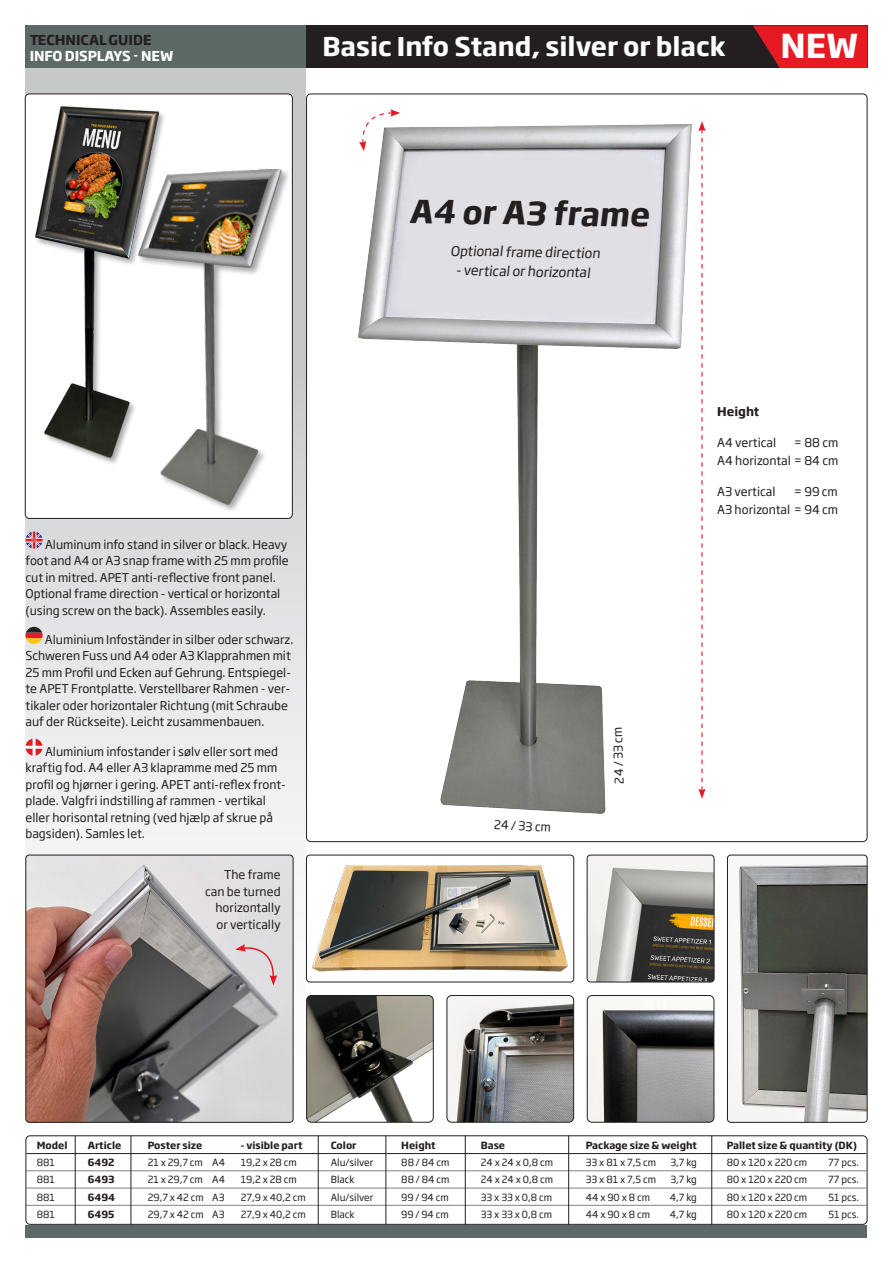
<style>
.page{position:relative;width:893px;height:1263px;background:#fff}
.page>*{position:absolute;margin:0;border:0;box-sizing:border-box;transform-origin:0 0}
.Model_nr__og_navn{font:700 32.55px "Soho Gothic Pro";color:#fff}
.t1{font:700 31.5px "Soho Gothic Pro";color:#231f20}
.t2{font:700 25.5px "Soho Gothic Pro";color:#fff}
.t3{font:13.5px "Soho Gothic Pro";color:#231f20}
.t4{font:700 13.5px "Soho Gothic Pro";letter-spacing:-.01em;color:#fff}
.t5{font:700 13.5px "Soho Gothic Pro";letter-spacing:.005em;color:#231f20}
.Model_nr__og_navn-2{font:12px/16.5px "Soho Gothic Pro";color:#231f20}
.t6{font:700 12px "Soho Gothic Pro";color:#231f20}
.t7{font:9.75px "Soho Gothic Pro";color:#231f20}
.t8{font:700 9.75px "Soho Gothic Pro";color:#231f20}
</style>
<div class="page">
<div style="left:306px;top:26px;width:561px;height:42px;background:#231f20"></div>
<div style="left:26px;top:26px;width:280px;height:42px;background:#5d6966"></div>
<div style="left:26px;top:1225px;width:841px;height:12px;background:#5d6966"></div>
<div style="left:26px;top:68px;width:280px;height:1157px;background:linear-gradient(to bottom,#bebfc1,#fff)"></div>
<div style="left:25px;top:94px;width:267px;height:424px;background:#fff;border-radius:4px"></div>
<div style="left:25px;top:94px;width:268px;height:425px;border:1px solid #231f20;border-radius:4px"></div>
<img style="left:359px;top:125px;width:332px;height:688px">
<img style="left:312px;top:866px;width:256px;height:105px">
<div style="left:306px;top:855px;width:268px;height:127px;border:1px solid #231f20;border-radius:3px"></div>
<img style="left:587px;top:855px;width:127px;height:127px">
<div style="left:587px;top:855px;width:127px;height:127px;border:1px solid #231f20;border-radius:3px"></div>
<img style="left:727px;top:855px;width:140px;height:267px">
<div style="left:727px;top:855px;width:140px;height:268px;border:1px solid #231f20;border-radius:3px"></div>
<img style="left:26px;top:855px;width:267px;height:267px">
<div style="left:26px;top:855px;width:267px;height:268px;border:1px solid #231f20;border-radius:3px"></div>
<img style="left:448px;top:995px;width:126px;height:126px">
<div style="left:446px;top:995px;width:128px;height:128px;border:1px solid #231f20;border-radius:5px"></div>
<img style="left:587px;top:995px;width:127px;height:126px">
<div style="left:587px;top:995px;width:127px;height:128px;border:1px solid #231f20;border-radius:5px"></div>
<img style="left:308px;top:995px;width:124px;height:126px">
<div style="left:306px;top:995px;width:128px;height:128px;border:1px solid #231f20;border-radius:5px"></div>
<svg style="left:26px;top:531px;width:17px;height:18px"></svg>
<svg style="left:26px;top:627px;width:17px;height:17px"></svg>
<svg style="left:26px;top:739px;width:17px;height:17px"></svg>
<img style="left:160px;top:168px;width:121px;height:337px">
<div style="left:35px;top:105px;width:131px;height:361px;background:#231f20;opacity:.4"></div>
<img style="left:36px;top:107px;width:122px;height:350px">
<hr style="left:26px;top:1153px;width:840px;height:1px;background:#231f20">
<hr style="left:26px;top:1170px;width:840px;height:1px;background:#808285">
<hr style="left:26px;top:1188px;width:840px;height:1px;background:#808285">
<hr style="left:26px;top:1205px;width:840px;height:1px;background:#808285">
<div style="left:26px;top:1135px;width:841px;height:90px;border:1px solid #231f20;border-radius:4px"></div>
<hr style="left:131px;top:1135px;width:1px;height:90px;background:#231f20">
<hr style="left:75px;top:1135px;width:1px;height:90px;background:#231f20">
<hr style="left:385px;top:1135px;width:1px;height:90px;background:#231f20">
<hr style="left:318px;top:1135px;width:1px;height:90px;background:#231f20">
<hr style="left:465px;top:1135px;width:1px;height:90px;background:#231f20">
<hr style="left:568px;top:1135px;width:1px;height:90px;background:#231f20">
<hr style="left:711px;top:1135px;width:1px;height:90px;background:#231f20">
<svg style="left:235px;top:943px;width:42px;height:42px;background:#d5c5c8"></svg>
<svg style="left:359px;top:109px;width:41px;height:42px"></svg>
<svg style="left:753px;top:26px;width:114px;height:42px;background:#cd1a22"></svg>
<svg style="left:698px;top:121px;width:8px;height:678px"></svg>
<p class="t5" style="left:30px;top:29px;width:123px">TECHNICAL GUIDE</p>
<p class="t4" style="left:30px;top:45px;width:145px">INFO DISPLAYS - NEW</p>
<p class="t2" style="left:322px;top:27px;width:405px">Basic Info Stand, silver or black</p>
<p class="Model_nr__og_navn" style="left:780px;top:20px;width:80px">NEW</p>
<p class="Model_nr__og_navn-2" style="left:26px;top:535px;width:265px;text-indent:20px">Aluminum info stand in silver or black. Heavy foot and A4 or A3 snap frame with 25 mm profile cut in mitred. APET anti-reflective front panel.<br>Optional frame direction - vertical or horizontal (using screw on the back). Assembles easily.</p>
<p class="Model_nr__og_navn-2" style="left:26px;top:631px;width:269px;text-indent:19px">Aluminium Infoständer in silber oder schwarz.<br>Schweren Fuss und A4 oder A3 Klapprahmen mit 25 mm Profil und Ecken auf Gehrung. Entspiegel&shy;te APET Frontplatte. Verstellbarer Rahmen - ver&shy;tikaler oder horizontaler Richtung (mit Schraube auf der Rückseite). Leicht zusammenbauen.</p>
<p class="Model_nr__og_navn-2" style="left:26px;top:742px;width:262px;text-indent:20px">Aluminium infostander i sølv eller sort med kraftig fod. A4 eller A3 klapramme med 25 mm profil og hjørner i gering. APET anti-reflex front&shy;plade. Valgfri indstilling af rammen - vertikal eller horisontal retning (ved hjælp af skrue på bagsiden). Samles let.</p>
<p class="Model_nr__og_navn-2" style="left:205px;top:866px;width:77px;text-align:right">The frame can be turned horizontally or vertically</p>
<p class="t1" style="left:410px;top:186px;width:242px;rotate:1deg">A4 or A3 frame</p>
<p class="t3" style="left:451px;top:240px;width:151px;rotate:1deg">Optional frame direction</p>
<p class="t3" style="left:456px;top:260px;width:136px;rotate:1deg">- vertical or horizontal</p>
<p class="t6" style="left:717px;top:402px;width:44px">Height</p>
<p class="Model_nr__og_navn-2" style="left:717px;top:434px;width:60px">A4 vertical</p>
<p class="Model_nr__og_navn-2" style="left:794px;top:434px;width:46px">= 88 cm</p>
<p class="Model_nr__og_navn-2" style="left:717px;top:452px;width:123px">A4 horizontal = 84 cm</p>
<p class="Model_nr__og_navn-2" style="left:717px;top:483px;width:60px">A3 vertical</p>
<p class="Model_nr__og_navn-2" style="left:717px;top:482px;width:122px;line-height:18px;text-align:right">= 99 cm<br>A3 horizontal = 94 cm</p>
<p class="Model_nr__og_navn-2" style="left:494px;top:816px;width:59px;rotate:3deg">24 / 33 cm</p>
<p class="Model_nr__og_navn-2" style="left:610px;top:784px;width:59px;rotate:-92deg">24 / 33 cm</p>
<p class="t8" style="left:37px;top:1137px;width:32px">Model</p>
<p class="t8" style="left:88px;top:1137px;width:35px">Article</p>
<p class="t8" style="left:148px;top:1137px;width:56px">Poster size</p>
<p class="t8" style="left:241px;top:1137px;width:63px">- visible part</p>
<p class="t8" style="left:331px;top:1137px;width:27px">Color</p>
<p class="t8" style="left:401px;top:1137px;width:36px">Height</p>
<p class="t8" style="left:481px;top:1137px;width:26px">Base</p>
<p class="t8" style="left:586px;top:1137px;width:113px">Package size &amp; weight</p>
<p class="t8" style="left:727px;top:1137px;width:132px">Pallet size &amp; quantity (DK)</p>
<p class="t7" style="left:37px;top:1155px;width:20px">881</p>
<p class="t8" style="left:88px;top:1155px;width:28px">6492</p>
<p class="t7" style="left:148px;top:1155px;width:79px">21 x 29,7 cm A4</p>
<p class="t7" style="left:241px;top:1155px;width:57px">19,2 x 28 cm</p>
<p class="t7" style="left:331px;top:1155px;width:44px">Alu/silver</p>
<p class="t7" style="left:401px;top:1155px;width:50px">88 / 84 cm</p>
<p class="t7" style="left:481px;top:1155px;width:74px">24 x 24 x 0,8 cm</p>
<p class="t7" style="left:586px;top:1155px;width:72px">33 x 81 x 7,5 cm</p>
<p class="t7" style="left:670px;top:1155px;width:28px">3,7 kg</p>
<p class="t7" style="left:727px;top:1155px;width:82px">80 x 120 x 220 cm</p>
<p class="t7" style="left:828px;top:1155px;width:32px">77 pcs.</p>
<p class="t7" style="left:37px;top:1172px;width:20px">881</p>
<p class="t8" style="left:88px;top:1172px;width:28px">6493</p>
<p class="t7" style="left:148px;top:1172px;width:79px">21 x 29,7 cm A4</p>
<p class="t7" style="left:241px;top:1172px;width:57px">19,2 x 28 cm</p>
<p class="t7" style="left:331px;top:1172px;width:25px">Black</p>
<p class="t7" style="left:401px;top:1172px;width:50px">88 / 84 cm</p>
<p class="t7" style="left:481px;top:1172px;width:74px">24 x 24 x 0,8 cm</p>
<p class="t7" style="left:586px;top:1172px;width:72px">33 x 81 x 7,5 cm</p>
<p class="t7" style="left:670px;top:1172px;width:28px">3,7 kg</p>
<p class="t7" style="left:727px;top:1172px;width:82px">80 x 120 x 220 cm</p>
<p class="t7" style="left:828px;top:1172px;width:32px">77 pcs.</p>
<p class="t7" style="left:37px;top:1189px;width:20px">881</p>
<p class="t8" style="left:88px;top:1189px;width:29px">6494</p>
<p class="t7" style="left:148px;top:1189px;width:78px">29,7 x 42 cm A3</p>
<p class="t7" style="left:241px;top:1189px;width:67px">27,9 x 40,2 cm</p>
<p class="t7" style="left:331px;top:1189px;width:44px">Alu/silver</p>
<p class="t7" style="left:401px;top:1189px;width:49px">99 / 94 cm</p>
<p class="t7" style="left:481px;top:1189px;width:73px">33 x 33 x 0,8 cm</p>
<p class="t7" style="left:586px;top:1189px;width:66px">44 x 90 x 8 cm</p>
<p class="t7" style="left:670px;top:1189px;width:28px">4,7 kg</p>
<p class="t7" style="left:727px;top:1189px;width:82px">80 x 120 x 220 cm</p>
<p class="t7" style="left:828px;top:1189px;width:32px">51 pcs.</p>
<p class="t7" style="left:37px;top:1207px;width:20px">881</p>
<p class="t8" style="left:88px;top:1206px;width:28px">6495</p>
<p class="t7" style="left:148px;top:1207px;width:78px">29,7 x 42 cm A3</p>
<p class="t7" style="left:241px;top:1207px;width:67px">27,9 x 40,2 cm</p>
<p class="t7" style="left:331px;top:1207px;width:25px">Black</p>
<p class="t7" style="left:401px;top:1207px;width:49px">99 / 94 cm</p>
<p class="t7" style="left:481px;top:1207px;width:73px">33 x 33 x 0,8 cm</p>
<p class="t7" style="left:586px;top:1207px;width:66px">44 x 90 x 8 cm</p>
<p class="t7" style="left:670px;top:1207px;width:28px">4,7 kg</p>
<p class="t7" style="left:727px;top:1207px;width:82px">80 x 120 x 220 cm</p>
<p class="t7" style="left:828px;top:1207px;width:32px">51 pcs.</p>
</div>
